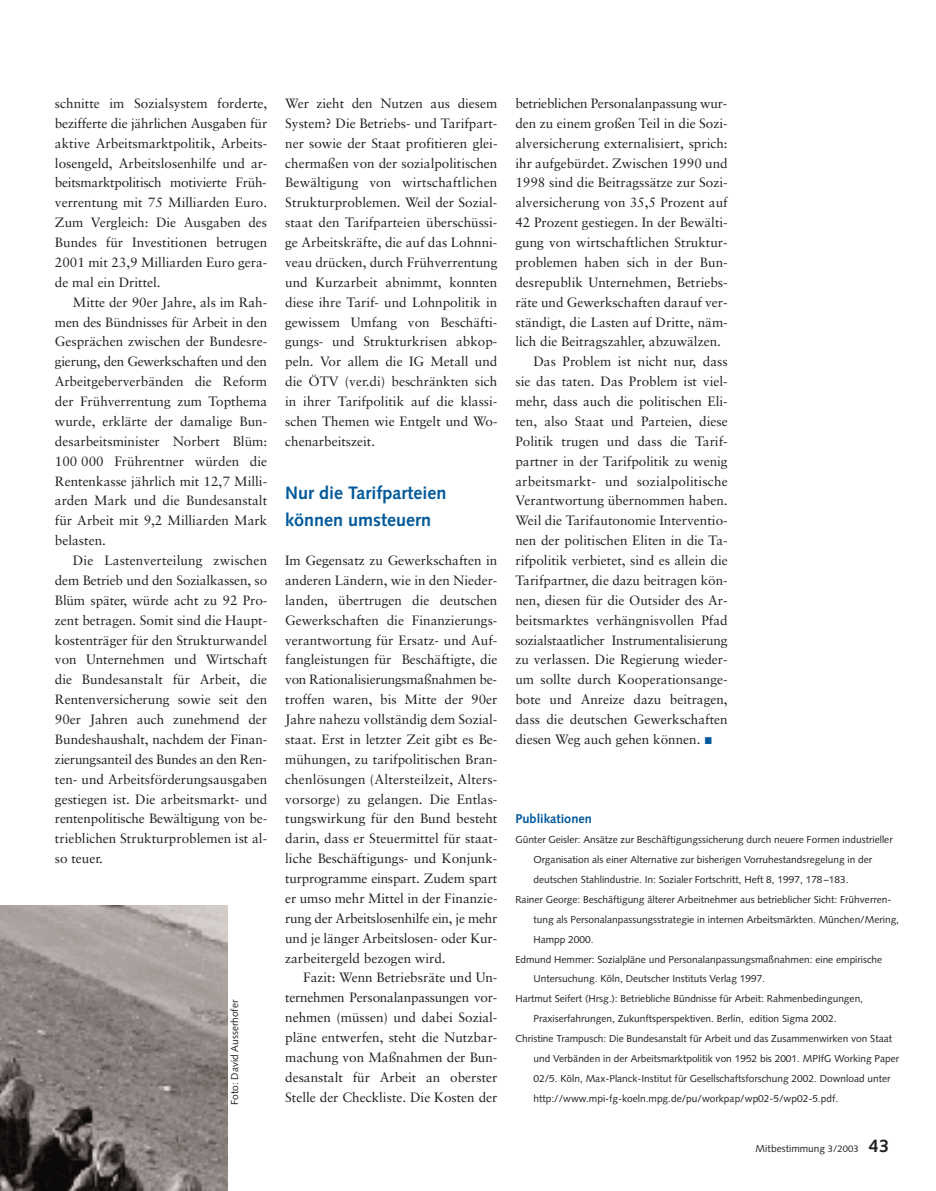
<style>
.page{position:relative;width:936px;height:1191px;background:#fff}
.page>*{position:absolute;margin:0;border:0;box-sizing:border-box;transform-origin:0 0}
.t1{font:700 18px/27px "Syntax";color:#00599b}
.t2{font:13.5px/19.8px "Sabon";color:#231f20;text-align:justify}
.t3{font:700 12.75px "Syntax";color:#00599b}
.t4{font:10.2px "Syntax";color:#231f20}
.s1{font-family:"Textzeichen ABC";font-size:12.75px;color:#00599b}
.s2{font-size:9.45px}
.s3{font-weight:700;font-size:18px}
</style>
<div class="page">
<img style="left:0;top:906px;width:228px;height:285px">
<p class="t2" style="left:55px;top:95px;width:214px">schnitte im Sozialsystem forderte, bezifferte die jährlichen Ausgaben für aktive Arbeitsmarktpolitik, Arbeits&shy;losengeld, Arbeitslosenhilfe und ar&shy;beitsmarktpolitisch motivierte Früh&shy;verrentung mit 75 Milliarden Euro.<br>Zum Vergleich: Die Ausgaben des Bundes für Investitionen betrugen 2001 mit 23,9 Milliarden Euro gera&shy;de mal ein Drittel.</p>
<p class="t2" style="left:55px;top:293px;width:214px;text-indent:18px">Mitte der 90er Jahre, als im Rah&shy;men des Bündnisses für Arbeit in den Gesprächen zwischen der Bundesre&shy;gierung, den Gewerkschaften und den Arbeitgeberverbänden die Reform der Frühverrentung zum Topthema wurde, erklärte der damalige Bun&shy;desarbeitsminister Norbert Blüm:<br>100 000 Frührentner würden die Rentenkasse jährlich mit 12,7 Milli&shy;arden Mark und die Bundesanstalt für Arbeit mit 9,2 Milliarden Mark belasten.</p>
<p class="t2" style="left:55px;top:552px;width:214px;text-indent:18px">Die Lastenverteilung zwischen dem Betrieb und den Sozialkassen, so Blüm später, würde acht zu 92 Pro&shy;zent betragen. Somit sind die Haupt&shy;kostenträger für den Strukturwandel von Unternehmen und Wirtschaft die Bundesanstalt für Arbeit, die Rentenversicherung sowie seit den 90er Jahren auch zunehmend der Bundeshaushalt, nachdem der Finan&shy;zierungsanteil des Bundes an den Ren&shy;ten- und Arbeitsförderungsausgaben gestiegen ist. Die arbeitsmarkt- und rentenpolitische Bewältigung von be&shy;trieblichen Strukturproblemen ist al&shy;so teuer.</p>
<p class="t4" style="left:231px;top:1105px;width:107px;rotate:-90deg">Foto: David Ausserhofer</p>
<p class="t2" style="left:285px;top:95px;width:214px">Wer zieht den Nutzen aus diesem System? Die Betriebs- und Tarifpart&shy;ner sowie der Staat profitieren glei&shy;chermaßen von der sozialpolitischen Bewältigung von wirtschaftlichen Strukturproblemen. Weil der Sozial&shy;staat den Tarifparteien überschüssi&shy;ge Arbeitskräfte, die auf das Lohnni&shy;veau drücken, durch Frühverrentung und Kurzarbeit abnimmt, konnten diese ihre Tarif- und Lohnpolitik in gewissem Umfang von Beschäfti&shy;gungs- und Strukturkrisen abkop&shy;peln. Vor allem die IG Metall und die ÖTV (ver.di) beschränkten sich in ihrer Tarifpolitik auf die klassi&shy;schen Themen wie Entgelt und Wo&shy;chenarbeitszeit.</p>
<h1 class="t1" style="left:285px;top:481px;width:163px">Nur die Tarifparteien können umsteuern</h1>
<p class="t2" style="left:285px;top:552px;width:214px">Im Gegensatz zu Gewerkschaften in anderen Ländern, wie in den Nieder&shy;landen, übertrugen die deutschen Gewerkschaften die Finanzierungs&shy;verantwortung für Ersatz- und Auf&shy;fangleistungen für Beschäftigte, die von Rationalisierungsmaßnahmen be&shy;troffen waren, bis Mitte der 90er Jahre nahezu vollständig dem Sozial&shy;staat. Erst in letzter Zeit gibt es Be&shy;mühungen, zu tarifpolitischen Bran&shy;chenlösungen (Altersteilzeit, Alters&shy;vorsorge) zu gelangen. Die Entlas&shy;tungswirkung für den Bund besteht darin, dass er Steuermittel für staat&shy;liche Beschäftigungs- und Konjunk&shy;turprogramme einspart. Zudem spart er umso mehr Mittel in der Finanzie&shy;rung der Arbeitslosenhilfe ein, je mehr und je länger Arbeitslosen- oder Kur&shy;zarbeitergeld bezogen wird.</p>
<p class="t2" style="left:285px;top:969px;width:214px;text-indent:18px">Fazit: Wenn Betriebsräte und Un&shy;ternehmen Personalanpassungen vor&shy;nehmen (müssen) und dabei Sozial&shy;pläne entwerfen, steht die Nutzbar&shy;machung von Maßnahmen der Bun&shy;desanstalt für Arbeit an oberster Stelle der Checkliste. Die Kosten der</p>
<p class="t2" style="left:515px;top:95px;width:213px">betrieblichen Personalanpassung wur-</p>
<p class="t2" style="left:515px;top:114px;width:214px">den zu einem großen Teil in die Sozi-</p>
<p class="t2" style="left:515px;top:134px;width:214px">alversicherung externalisiert, sprich:</p>
<p class="t2" style="left:515px;top:154px;width:214px">ihr aufgebürdet. Zwischen 1990 und</p>
<p class="t2" style="left:515px;top:174px;width:214px">1998 sind die Beitragssätze zur Sozi-</p>
<p class="t2" style="left:515px;top:194px;width:214px">alversicherung von 35,5 Prozent auf</p>
<p class="t2" style="left:515px;top:214px;width:214px">42 Prozent gestiegen. In der Bewälti-</p>
<p class="t2" style="left:515px;top:234px;width:214px">gung von wirtschaftlichen Struktur-</p>
<p class="t2" style="left:515px;top:254px;width:214px">problemen haben sich in der Bun-</p>
<p class="t2" style="left:515px;top:273px;width:214px">desrepublik Unternehmen, Betriebs-</p>
<p class="t2" style="left:515px;top:293px;width:214px">räte und Gewerkschaften darauf ver-</p>
<p class="t2" style="left:515px;top:313px;width:214px">ständigt, die Lasten auf Dritte, näm-</p>
<p class="t2" style="left:515px;top:333px;width:207px">lich die Beitragszahler, abzuwälzen.</p>
<p class="t2" style="left:533px;top:353px;width:196px">Das Problem ist nicht nur, dass</p>
<p class="t2" style="left:515px;top:373px;width:214px">sie das taten. Das Problem ist viel-</p>
<p class="t2" style="left:515px;top:393px;width:214px">mehr, dass auch die politischen Eli-</p>
<p class="t2" style="left:515px;top:413px;width:214px">ten, also Staat und Parteien, diese</p>
<p class="t2" style="left:515px;top:432px;width:214px">Politik trugen und dass die Tarif-</p>
<p class="t2" style="left:515px;top:452px;width:214px">partner in der Tarifpolitik zu wenig</p>
<p class="t2" style="left:515px;top:472px;width:214px">arbeitsmarkt- und sozialpolitische</p>
<p class="t2" style="left:515px;top:492px;width:214px">Verantwortung übernommen haben.</p>
<p class="t2" style="left:515px;top:512px;width:214px">Weil die Tarifautonomie Interventio-</p>
<p class="t2" style="left:515px;top:532px;width:214px">nen der politischen Eliten in die Ta-</p>
<p class="t2" style="left:515px;top:552px;width:214px">rifpolitik verbietet, sind es allein die</p>
<p class="t2" style="left:515px;top:572px;width:214px">Tarifpartner, die dazu beitragen kön-</p>
<p class="t2" style="left:515px;top:591px;width:214px">nen, diesen für die Outsider des Ar-</p>
<p class="t2" style="left:515px;top:611px;width:214px">beitsmarktes verhängnisvollen Pfad</p>
<p class="t2" style="left:515px;top:631px;width:214px">sozialstaatlicher Instrumentalisierung</p>
<p class="t2" style="left:515px;top:651px;width:214px">zu verlassen. Die Regierung wieder-</p>
<p class="t2" style="left:515px;top:671px;width:214px">um sollte durch Kooperationsange-</p>
<p class="t2" style="left:515px;top:691px;width:214px">bote und Anreize dazu beitragen,</p>
<p class="t2" style="left:515px;top:711px;width:214px">dass die deutschen Gewerkschaften</p>
<p class="t2" style="left:515px;top:731px;width:199px">diesen Weg auch gehen können. <span class="s1">c</span></p>
<p class="t3" style="left:515px;top:814px;width:78px">Publikationen</p>
<p class="t4" style="left:515px;top:836px;width:379px">Günter Geisler: Ansätze zur Beschäftigungssicherung durch neuere Formen industrieller</p>
<p class="t4" style="left:533px;top:856px;width:340px">Organisation als einer Alternative zur bisherigen Vorruhestandsregelung in der</p>
<p class="t4" style="left:533px;top:875px;width:317px">deutschen Stahlindustrie. In: Sozialer Fortschritt, Heft 8, 1997, 178–183.</p>
<p class="t4" style="left:515px;top:895px;width:377px">Rainer George: Beschäftigung älterer Arbeitnehmer aus betrieblicher Sicht: Frühverren-</p>
<p class="t4" style="left:533px;top:915px;width:367px">tung als Personalanpassungsstrategie in internen Arbeitsmärkten. München/Mering,</p>
<p class="t4" style="left:533px;top:935px;width:62px">Hampp 2000.</p>
<p class="t4" style="left:515px;top:955px;width:368px">Edmund Hemmer: Sozialpläne und Personalanpassungsmaßnahmen: eine empirische</p>
<p class="t4" style="left:533px;top:975px;width:233px">Untersuchung. Köln, Deutscher Instituts Verlag 1997.</p>
<p class="t4" style="left:515px;top:995px;width:349px">Hartmut Seifert (Hrsg.): Betriebliche Bündnisse für Arbeit: Rahmenbedingungen,</p>
<p class="t4" style="left:533px;top:1015px;width:305px">Praxiserfahrungen, Zukunftsperspektiven. Berlin, edition Sigma 2002.</p>
<p class="t4" style="left:515px;top:1034px;width:378px">Christine Trampusch: Die Bundesanstalt für Arbeit und das Zusammenwirken von Staat</p>
<p class="t4" style="left:533px;top:1054px;width:367px">und Verbänden in der Arbeitsmarktpolitik von 1952 bis 2001. MPIfG Working Paper</p>
<p class="t4" style="left:533px;top:1074px;width:359px">02/5. Köln, Max-Planck-Institut für Gesellschaftsforschung 2002. Download unter</p>
<p class="t4" style="left:533px;top:1094px;width:306px">http://www.mpi-fg-koeln.mpg.de/pu/workpap/wp02-5/wp02-5.pdf.</p>
<p class="t4" style="left:756px;top:1144px;width:135px">Mitbestimmung <span class="s2">3/2003</span> <span class="s3">43</span></p>
</div>
